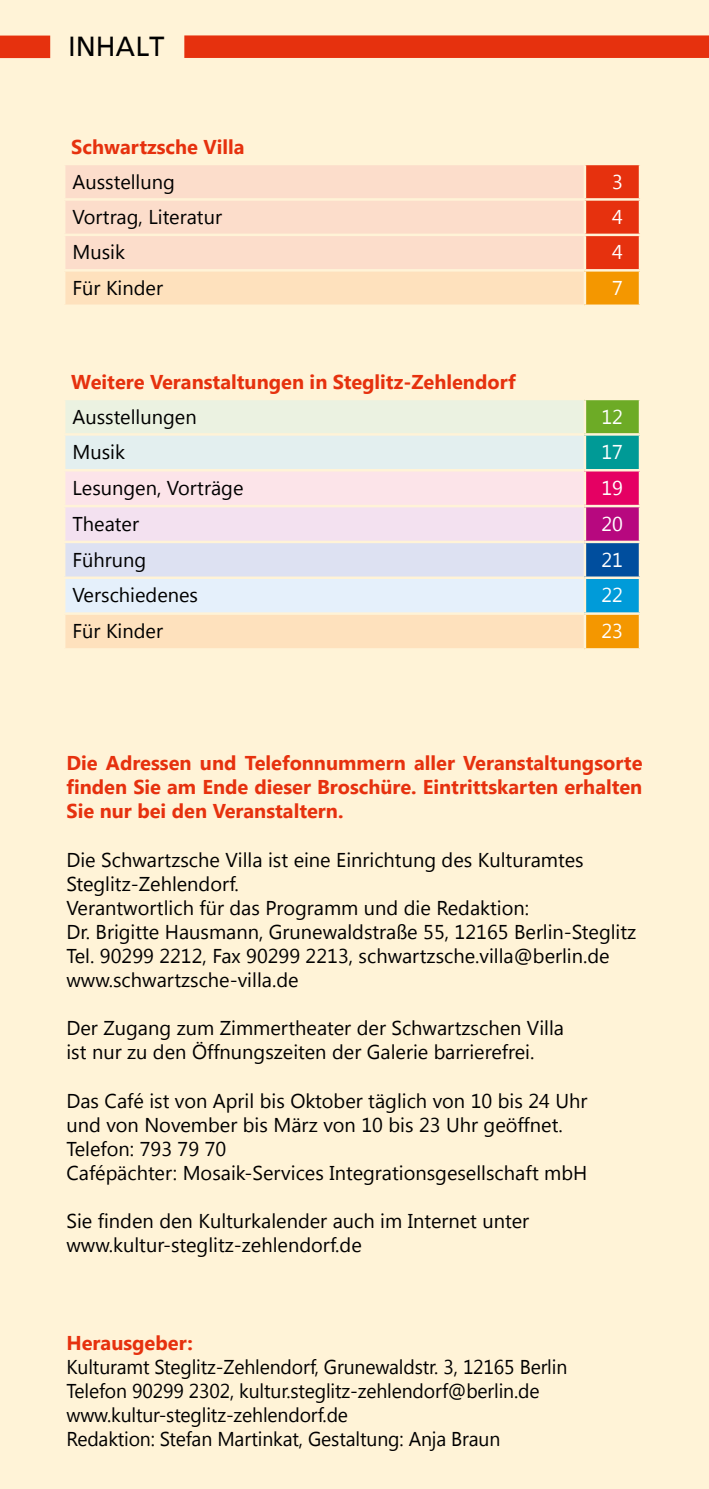
<style>
.page{position:relative;width:709px;height:1489px;background:#fff}
.page>*{position:absolute;margin:0;border:0;box-sizing:border-box;transform-origin:0 0}
.t1{font:27.5px "Frutiger Linotype";color:#000}
.t2{font:20px/24px "Segoe UI";color:#000}
.t3{font:700 20px/24px "Segoe UI";color:#e6310e;text-align:justify}
.t4{font:20px "Segoe UI";color:#fff}
</style>
<div class="page">
<div style="left:0;top:0;width:709px;height:1488px;background:#fff3d7"></div>
<div style="left:65px;top:165px;width:518px;height:104px;background:#fcddcb"></div>
<div style="left:586px;top:165px;width:52px;height:104px;background:#e6310e"></div>
<div style="left:64px;top:270px;width:521px;height:36px;background:#fee1bd"></div>
<div style="left:585px;top:270px;width:55px;height:36px;background:#f49700"></div>
<div style="left:64px;top:399px;width:521px;height:35px;background:#ebf2e1"></div>
<div style="left:585px;top:399px;width:55px;height:35px;background:#6dab26"></div>
<div style="left:64px;top:434px;width:521px;height:36px;background:#e3efef"></div>
<div style="left:585px;top:434px;width:55px;height:36px;background:#009a96"></div>
<div style="left:64px;top:470px;width:521px;height:36px;background:#fce4e9"></div>
<div style="left:585px;top:470px;width:55px;height:36px;background:#e50063"></div>
<div style="left:64px;top:506px;width:521px;height:36px;background:#f3e1f0"></div>
<div style="left:585px;top:506px;width:55px;height:36px;background:#b7087f"></div>
<div style="left:64px;top:542px;width:521px;height:35px;background:#dde1f2"></div>
<div style="left:585px;top:542px;width:55px;height:35px;background:#004e9e"></div>
<div style="left:64px;top:577px;width:521px;height:36px;background:#e5f0fb"></div>
<div style="left:585px;top:577px;width:55px;height:36px;background:#009bd9"></div>
<div style="left:64px;top:613px;width:521px;height:36px;background:#fee1bd"></div>
<div style="left:585px;top:613px;width:55px;height:36px;background:#f49700"></div>
<hr style="left:63px;top:198px;width:522px;height:3px;background:#fff3d7">
<hr style="left:585px;top:198px;width:56px;height:3px;background:#fff3d7">
<hr style="left:63px;top:234px;width:522px;height:2px;background:#fff3d7">
<hr style="left:585px;top:234px;width:56px;height:2px;background:#fff3d7">
<hr style="left:63px;top:271px;width:2px;height:33px;background:#fff3d7">
<hr style="left:63px;top:269px;width:522px;height:2px;background:#fff3d7">
<hr style="left:583px;top:271px;width:3px;height:33px;background:#fff3d7">
<hr style="left:638px;top:271px;width:3px;height:33px;background:#fff3d7">
<hr style="left:585px;top:269px;width:56px;height:2px;background:#fff3d7">
<hr style="left:63px;top:304px;width:522px;height:3px;background:#fff3d7">
<hr style="left:585px;top:304px;width:56px;height:3px;background:#fff3d7">
<hr style="left:63px;top:400px;width:2px;height:33px;background:#fff3d7">
<hr style="left:63px;top:397px;width:522px;height:3px;background:#fff3d7">
<hr style="left:583px;top:400px;width:3px;height:33px;background:#fff3d7">
<hr style="left:638px;top:400px;width:3px;height:33px;background:#fff3d7">
<hr style="left:585px;top:397px;width:56px;height:3px;background:#fff3d7">
<hr style="left:63px;top:435px;width:2px;height:34px;background:#fff3d7">
<hr style="left:63px;top:471px;width:2px;height:34px;background:#fff3d7">
<hr style="left:63px;top:507px;width:2px;height:33px;background:#fff3d7">
<hr style="left:63px;top:543px;width:2px;height:33px;background:#fff3d7">
<hr style="left:63px;top:579px;width:2px;height:33px;background:#fff3d7">
<hr style="left:63px;top:615px;width:2px;height:33px;background:#fff3d7">
<hr style="left:63px;top:433px;width:522px;height:2px;background:#fff3d7">
<hr style="left:63px;top:469px;width:522px;height:2px;background:#fff3d7">
<hr style="left:63px;top:505px;width:522px;height:2px;background:#fff3d7">
<hr style="left:63px;top:540px;width:522px;height:3px;background:#fff3d7">
<hr style="left:63px;top:576px;width:522px;height:3px;background:#fff3d7">
<hr style="left:63px;top:612px;width:522px;height:3px;background:#fff3d7">
<hr style="left:63px;top:648px;width:522px;height:2px;background:#fff3d7">
<hr style="left:583px;top:435px;width:3px;height:34px;background:#fff3d7">
<hr style="left:583px;top:471px;width:3px;height:34px;background:#fff3d7">
<hr style="left:583px;top:507px;width:3px;height:33px;background:#fff3d7">
<hr style="left:583px;top:543px;width:3px;height:33px;background:#fff3d7">
<hr style="left:583px;top:579px;width:3px;height:33px;background:#fff3d7">
<hr style="left:583px;top:615px;width:3px;height:33px;background:#fff3d7">
<hr style="left:638px;top:435px;width:3px;height:34px;background:#fff3d7">
<hr style="left:638px;top:471px;width:3px;height:34px;background:#fff3d7">
<hr style="left:638px;top:507px;width:3px;height:33px;background:#fff3d7">
<hr style="left:638px;top:543px;width:3px;height:33px;background:#fff3d7">
<hr style="left:638px;top:579px;width:3px;height:33px;background:#fff3d7">
<hr style="left:638px;top:615px;width:3px;height:33px;background:#fff3d7">
<hr style="left:585px;top:433px;width:56px;height:2px;background:#fff3d7">
<hr style="left:585px;top:469px;width:56px;height:2px;background:#fff3d7">
<hr style="left:585px;top:505px;width:56px;height:2px;background:#fff3d7">
<hr style="left:585px;top:540px;width:56px;height:3px;background:#fff3d7">
<hr style="left:585px;top:576px;width:56px;height:3px;background:#fff3d7">
<hr style="left:585px;top:612px;width:56px;height:3px;background:#fff3d7">
<hr style="left:585px;top:648px;width:56px;height:2px;background:#fff3d7">
<div style="left:0;top:36px;width:50px;height:22px;background:#e6310e"></div>
<div style="left:184px;top:35px;width:525px;height:23px;background:#e6310e"></div>
<h1 class="t1" style="left:68px;top:30px;width:98px">Inhalt</h1>
<p class="t3" style="left:71px;top:134px;width:175px">Schwartzsche Villa</p>
<p class="t2" style="left:72px;top:168px;width:104px">Ausstellung</p>
<p class="t4" style="left:612px;top:167px;width:12px">3</p>
<p class="t2" style="left:72px;top:204px;width:151px">Vortrag, Literatur</p>
<p class="t4" style="left:612px;top:203px;width:12px">4</p>
<p class="t2" style="left:72px;top:239px;width:54px">Musik</p>
<p class="t4" style="left:612px;top:238px;width:12px">4</p>
<p class="t2" style="left:72px;top:275px;width:92px">Für Kinder</p>
<p class="t4" style="left:612px;top:274px;width:12px">7</p>
<p class="t3" style="left:71px;top:369px;width:446px">Weitere Veranstaltungen in Steglitz-Zehlendorf</p>
<p class="t2" style="left:72px;top:403px;width:126px">Ausstellungen</p>
<p class="t4" style="left:601px;top:402px;width:23px">12</p>
<p class="t2" style="left:72px;top:439px;width:54px">Musik</p>
<p class="t4" style="left:601px;top:438px;width:23px">17</p>
<p class="t2" style="left:72px;top:475px;width:172px">Lesungen, Vorträge</p>
<p class="t4" style="left:601px;top:474px;width:23px">19</p>
<p class="t2" style="left:72px;top:510px;width:68px">Theater</p>
<p class="t4" style="left:601px;top:509px;width:23px">20</p>
<p class="t2" style="left:72px;top:546px;width:75px">Führung</p>
<p class="t4" style="left:601px;top:545px;width:23px">21</p>
<p class="t2" style="left:72px;top:582px;width:127px">Verschiedenes</p>
<p class="t4" style="left:601px;top:581px;width:23px">22</p>
<p class="t2" style="left:72px;top:618px;width:92px">Für Kinder</p>
<p class="t4" style="left:601px;top:617px;width:23px">23</p>
<p class="t3" style="left:66px;top:749px;width:577px">Die Adressen und Telefonnummern aller Veranstaltungsorte finden Sie am Ende dieser Broschüre. Eintrittskarten erhalten Sie nur bei den Veranstaltern.</p>
<p class="t2" style="left:66px;top:846px;width:571px">Die Schwartzsche Villa ist eine Einrichtung des Kulturamtes Steglitz-Zehlendorf.<br>Verantwortlich für das Programm und die Redaktion:<br>Dr. Brigitte Hausmann, Grunewaldstraße 55, 12165 Berlin-Steglitz Tel. 90299 2212, Fax 90299 2213, schwartzsche.villa@berlin.de www.schwartzsche-villa.de</p>
<p class="t2" style="left:66px;top:1015px;width:499px">Der Zugang zum Zimmertheater der Schwartzschen Villa ist nur zu den Öffnungszeiten der Galerie barrierefrei.</p>
<p class="t2" style="left:66px;top:1087px;width:522px">Das Café ist von April bis Oktober täglich von 10 bis 24 Uhr und von November bis März von 10 bis 23 Uhr geöffnet.<br>Telefon: 793 79 70<br>Cafépächter: Mosaik-Services Integrationsgesellschaft mbH</p>
<p class="t2" style="left:66px;top:1207px;width:464px">Sie finden den Kulturkalender auch im Internet unter www.kultur-steglitz-zehlendorf.de</p>
<p class="t3" style="left:66px;top:1330px;width:128px">Herausgeber:</p>
<p class="t2" style="left:66px;top:1354px;width:502px">Kulturamt Steglitz-Zehlendorf, Grunewaldstr. 3, 12165 Berlin Telefon 90299 2302, kultur.steglitz-zehlendorf@berlin.de www.kultur-steglitz-zehlendorf.de<br>Redaktion: Stefan Martinkat, Gestaltung: Anja Braun</p>
</div>
